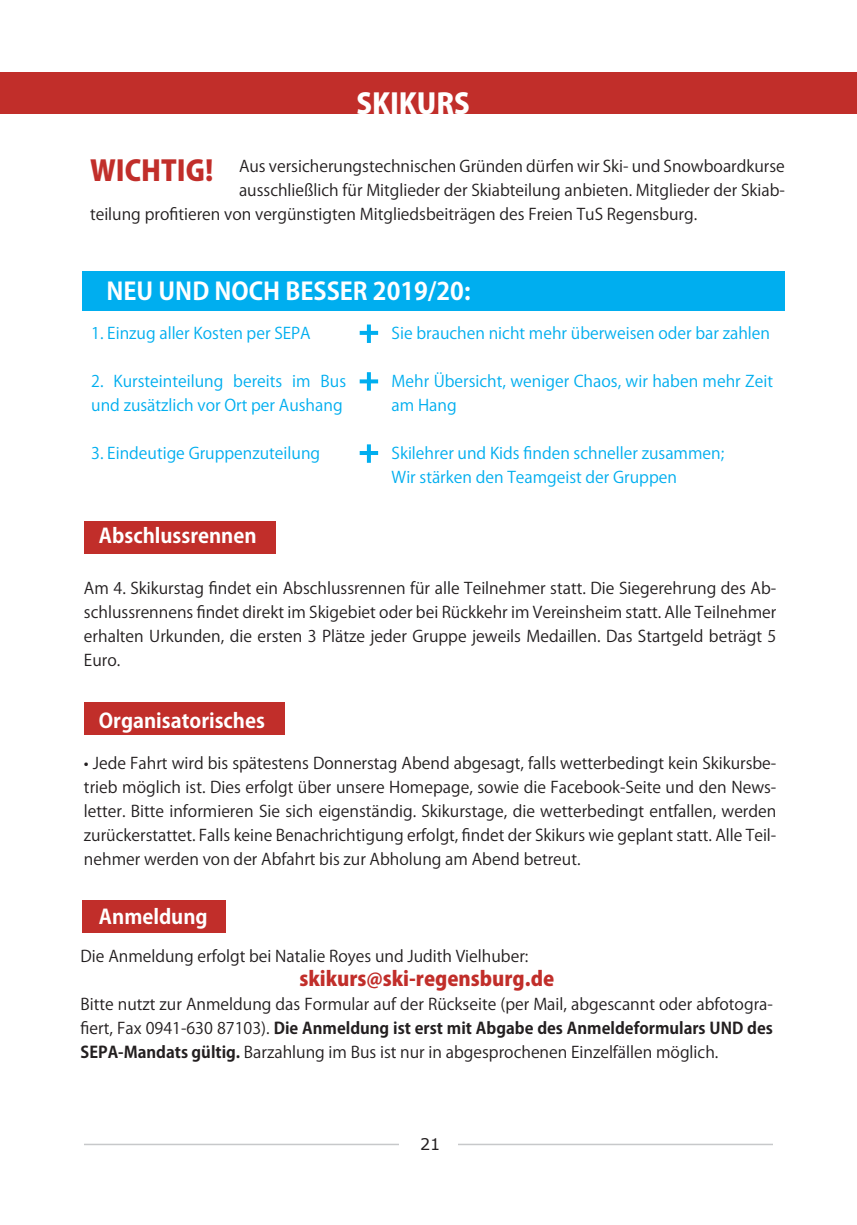
<style>
.page{position:relative;width:857px;height:1225px;background:#fff}
.page>*{position:absolute;margin:0;border:0;box-sizing:border-box;transform-origin:0 0}
.t1{font:800 28px "Ryo Gothic Plus N";color:#fff}
.t2{font:700 24px "Ryo Gothic Plus N";color:#fff}
.t3{font:700 20px "Ryo Gothic Plus N";color:#fff}
.t4{font:800 20px "Ryo Gothic Plus N";color:#c12e2a}
.t5{font:16px/24px "Ryo Gothic Plus N";color:#231f20;text-align:justify}
.t6{font:16px/24px "Ryo Gothic Plus N";color:#00aeef}
.t7{font:16px "Verdana";color:#231f20}
.s1{font-weight:800;font-size:28px;color:#c12e2a}
.s2{font-weight:700}
</style>
<div class="page">
<div style="left:0;top:72px;width:856px;height:42px;background:#c12e2a"></div>
<hr style="left:84px;top:1143px;width:315px;height:2px;background:#c7c8ca">
<hr style="left:458px;top:1143px;width:314px;height:2px;background:#c7c8ca">
<div style="left:84px;top:521px;width:191px;height:32px;background:#c12e2a"></div>
<div style="left:82px;top:900px;width:144px;height:32px;background:#c12e2a"></div>
<div style="left:84px;top:702px;width:200px;height:33px;background:#c12e2a"></div>
<div style="left:82px;top:271px;width:702px;height:39px;background:#00aeef"></div>
<svg style="left:359px;top:331px;width:19px;height:4px"></svg>
<svg style="left:359px;top:379px;width:19px;height:4px"></svg>
<hr style="left:359px;top:451px;width:19px;height:4px;background:#00aeef">
<svg style="left:367px;top:324px;width:4px;height:19px"></svg>
<svg style="left:367px;top:372px;width:4px;height:18px"></svg>
<svg style="left:367px;top:444px;width:4px;height:19px"></svg>
<h1 class="t1" style="left:356px;top:85px;width:115px">SKIKURS</h1>
<p class="t5" style="left:90px;top:154px;width:696px"><span class="s1">WICHTIG!</span> Aus versicherungstechnischen Gründen dürfen wir Ski- und Snowboardkurse</p>
<p class="t5" style="left:239px;top:178px;width:547px">ausschließlich für Mitglieder der Skiabteilung anbieten. Mitglieder der Skiab-</p>
<p class="t5" style="left:90px;top:202px;width:608px">teilung profitieren von vergünstigten Mitgliedsbeiträgen des Freien TuS Regensburg.</p>
<h2 class="t2" style="left:106px;top:276px;width:365px">NEU UND NOCH BESSER 2019/20:</h2>
<p class="t6" style="left:91px;top:321px;width:221px">1. Einzug aller Kosten per SEPA</p>
<p class="t6" style="left:91px;top:369px;width:256px">2. Kursteinteilung bereits im Bus und zusätzlich vor Ort per Aushang</p>
<p class="t6" style="left:91px;top:441px;width:230px">3. Eindeutige Gruppenzuteilung</p>
<p class="t6" style="left:391px;top:321px;width:380px">Sie brauchen nicht mehr überweisen oder bar zahlen</p>
<p class="t6" style="left:391px;top:369px;width:382px">Mehr Übersicht, weniger Chaos, wir haben mehr Zeit am Hang</p>
<p class="t6" style="left:391px;top:441px;width:334px">Skilehrer und Kids finden schneller zusammen;<br>Wir stärken den Teamgeist der Gruppen</p>
<p class="t3" style="left:99px;top:523px;width:159px">Abschlussrennen</p>
<p class="t5" style="left:84px;top:576px;width:693px">Am 4. Skikurstag findet ein Abschlussrennen für alle Teilnehmer statt. Die Siegerehrung des Ab&shy;schlussrennens findet direkt im Skigebiet oder bei Rückkehr im Vereinsheim statt. Alle Teilnehmer erhalten Urkunden, die ersten 3 Plätze jeder Gruppe jeweils Medaillen. Das Startgeld beträgt 5<br>Euro.</p>
<p class="t3" style="left:99px;top:707px;width:167px">Organisatorisches</p>
<p class="t5" style="left:84px;top:751px;width:693px">• Jede Fahrt wird bis spätestens Donnerstag Abend abgesagt, falls wetterbedingt kein Skikursbe&shy;trieb möglich ist. Dies erfolgt über unsere Homepage, sowie die Facebook-Seite und den News&shy;letter. Bitte informieren Sie sich eigenständig. Skikurstage, die wetterbedingt entfallen, werden zurückerstattet. Falls keine Benachrichtigung erfolgt, findet der Skikurs wie geplant statt. Alle Teil&shy;nehmer werden von der Abfahrt bis zur Abholung am Abend betreut.</p>
<p class="t3" style="left:99px;top:903px;width:110px">Anmeldung</p>
<p class="t5" style="left:81px;top:944px;width:449px">Die Anmeldung erfolgt bei Natalie Royes und Judith Vielhuber:</p>
<p class="t4" style="left:299px;top:965px;width:256px">skikurs@ski-regensburg.de</p>
<p class="t5" style="left:81px;top:992px;width:693px">Bitte nutzt zur Anmeldung das Formular auf der Rückseite (per Mail, abgescannt oder abfotogra&shy;fiert, Fax 0941-630 87103). <span class="s2">Die Anmeldung ist erst mit Abgabe des Anmeldeformulars UND des SEPA-Mandats gültig.</span> Barzahlung im Bus ist nur in abgesprochenen Einzelfällen möglich.</p>
<p class="t7" style="left:420px;top:1132px;width:22px">21</p>
</div>
